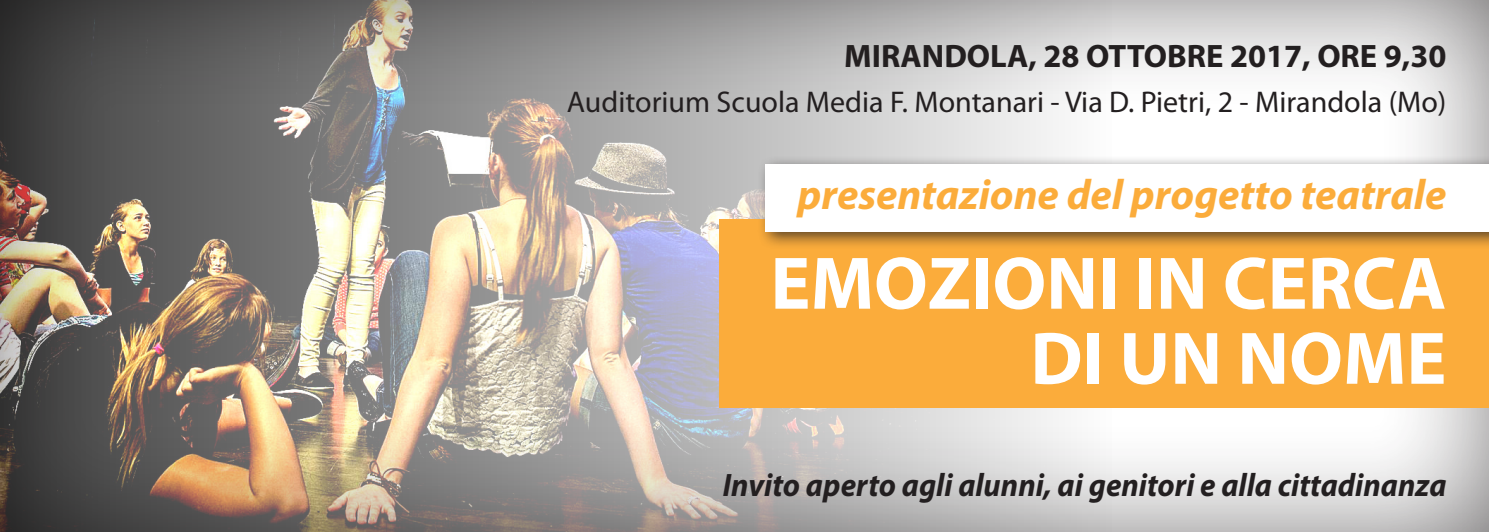
<style>
.page{position:relative;width:1489px;height:532px;background:#fff}
.page>*{position:absolute;margin:0;border:0;box-sizing:border-box;transform-origin:0 0}
.t1{font:700 75px "Myriad Pro";color:#fff}
.t2{font:italic 700 42.5px "Myriad Pro";color:#fbac3b}
.t3{font:italic 700 32.5px "Myriad Pro";color:#231f20;scale:.95 1}
.t4{font:700 32.5px "Myriad Pro";color:#231f20}
.t5{font:30px "Myriad Pro";color:#231f20}
</style>
<div class="page">
<div style="left:0;top:0;width:1488px;height:531px;background:#231f20;opacity:.75"></div>
<img style="left:0;top:0;width:1111px;height:531px">
<div style="left:719px;top:219px;width:769px;height:188px;background:#fbac3b"></div>
<div style="left:757px;top:155px;width:731px;height:95px;background:#231f20;opacity:.75"></div>
<div style="left:765px;top:164px;width:723px;height:67px;background:#fff"></div>
<p class="t4" style="left:844px;top:35px;width:603px">MIRANDOLA, 28 OTTOBRE 2017, ORE 9,30</p>
<p class="t5" style="left:567px;top:83px;width:881px">Auditorium Scuola Media F. Montanari - Via D. Pietri, 2 - Mirandola (Mo)</p>
<p class="t2" style="left:797px;top:166px;width:650px">presentazione del progetto teatrale</p>
<p class="t1" style="left:770px;top:234px;width:677px">EMOZIONI IN CERCA</p>
<p class="t1" style="left:1030px;top:309px;width:417px">DI UN NOME</p>
<p class="t3" style="left:722px;top:463px;width:763px">Invito aperto agli alunni, ai genitori e alla cittadinanza</p>
</div>
